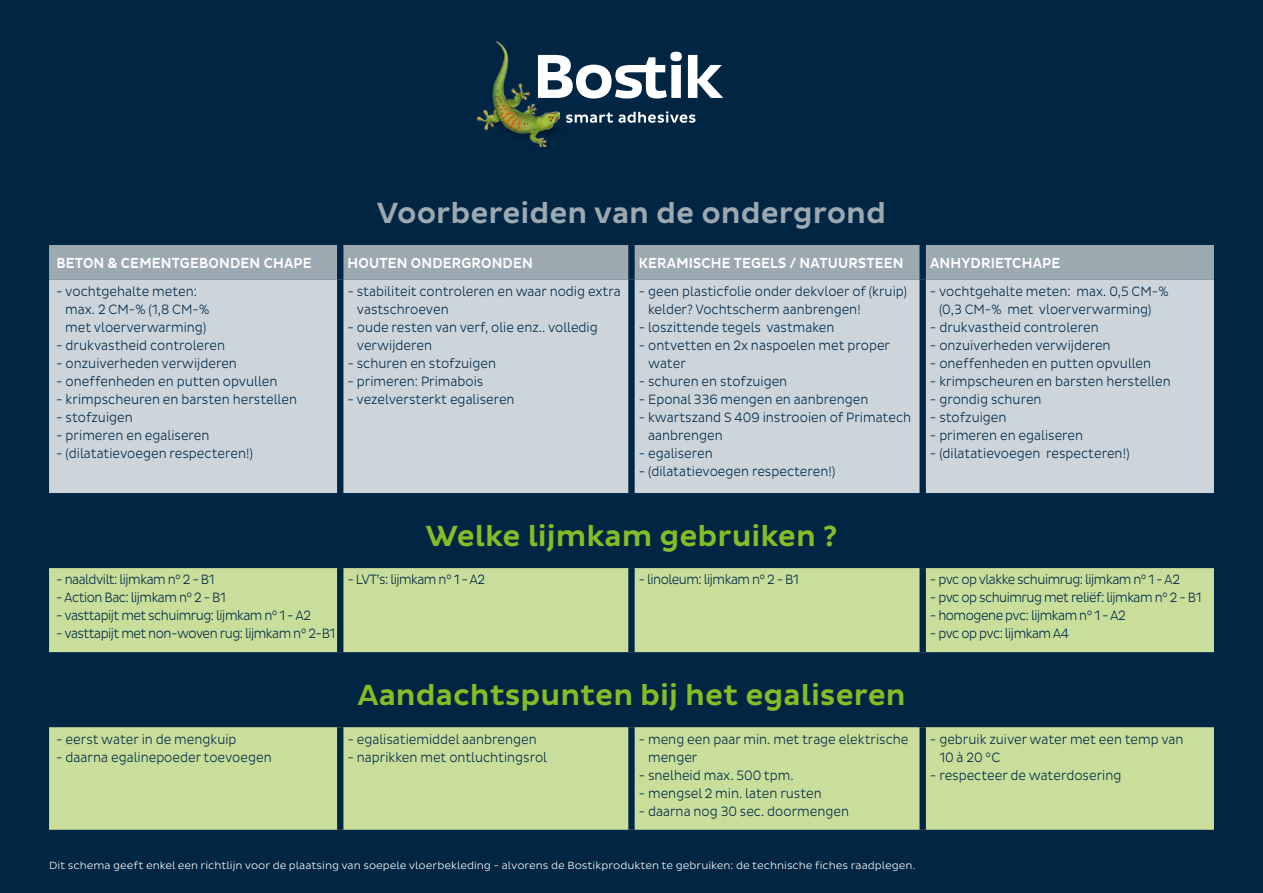
<style>
.page{position:relative;width:1263px;height:893px;background:#002644}
.page>*{position:absolute;margin:0;border:0;box-sizing:border-box;transform-origin:0 0}
.t1{font:500 29.7px "Bostik";color:#86bc25}
.t2{font:500 29.7px "Bostik";color:#9da9b1}
.t3{font:500 14.85px "Bostik";letter-spacing:.015em;color:#fff;scale:.88 1}
.t4{font:300 13.8px/18px "Bostik";color:#002644;scale:.88 1}
.t5{font:300 13.8px "Bostik";letter-spacing:-.04em;color:#002644;scale:.88 1}
.t6{font:300 10.65px "Bostik";color:#fff}
</style>
<div class="page">
<img style="left:477px;top:42px;width:83px;height:104px">
<svg style="left:566px;top:111px;width:129px;height:12px"></svg>
<svg style="left:538px;top:52px;width:185px;height:47px"></svg>
<div style="left:49px;top:245px;width:1165px;height:34px;background:#9da9b1"></div>
<div style="left:49px;top:279px;width:1165px;height:214px;background:#cdd5da"></div>
<div style="left:337px;top:245px;width:6px;height:34px;background:#002644"></div>
<div style="left:628px;top:245px;width:7px;height:34px;background:#002644"></div>
<div style="left:919px;top:245px;width:7px;height:34px;background:#002644"></div>
<div style="left:337px;top:279px;width:6px;height:214px;background:#002644"></div>
<div style="left:628px;top:279px;width:7px;height:214px;background:#002644"></div>
<div style="left:919px;top:279px;width:7px;height:214px;background:#002644"></div>
<div style="left:49px;top:568px;width:1165px;height:84px;background:#c9de9b"></div>
<div style="left:337px;top:568px;width:6px;height:84px;background:#002644"></div>
<div style="left:628px;top:568px;width:7px;height:84px;background:#002644"></div>
<div style="left:919px;top:568px;width:7px;height:84px;background:#002644"></div>
<div style="left:49px;top:727px;width:1165px;height:103px;background:#c9de9b"></div>
<div style="left:337px;top:727px;width:6px;height:103px;background:#002644"></div>
<div style="left:628px;top:727px;width:7px;height:103px;background:#002644"></div>
<div style="left:919px;top:727px;width:7px;height:103px;background:#002644"></div>
<h1 class="t2" style="left:377px;top:196px;width:511px">Voorbereiden van de ondergrond</h1>
<p class="t3" style="left:56px;top:255px;width:292px">BETON &amp; CEMENTGEBONDEN CHAPE</p>
<p class="t3" style="left:348px;top:255px;width:212px">HOUTEN ONDERGRONDEN</p>
<p class="t3" style="left:639px;top:255px;width:303px">KERAMISCHE TEGELS / NATUURSTEEN</p>
<p class="t3" style="left:930px;top:255px;width:150px">ANHYDRIETCHAPE</p>
<p class="t4" style="left:65px;top:282px;width:165px;text-indent:-9px">- vochtgehalte meten: max. 2 CM-% (1,8 CM-% met vloerverwarming)</p>
<p class="t4" style="left:56px;top:336px;width:193px">- drukvastheid controleren</p>
<p class="t4" style="left:56px;top:354px;width:207px">- onzuiverheden verwijderen</p>
<p class="t4" style="left:56px;top:372px;width:253px">- oneffenheden en putten opvullen</p>
<p class="t4" style="left:56px;top:390px;width:275px">- krimpscheuren en barsten herstellen</p>
<p class="t4" style="left:56px;top:408px;width:89px">- stofzuigen</p>
<p class="t4" style="left:56px;top:426px;width:176px">- primeren en egaliseren</p>
<p class="t4" style="left:56px;top:444px;width:225px">- (dilatatievoegen respecteren!)</p>
<p class="t4" style="left:648px;top:282px;width:296px;text-indent:-9px">- geen plasticfolie onder dekvloer of (kruip) kelder? Vochtscherm aanbrengen!</p>
<p class="t4" style="left:639px;top:318px;width:224px">- loszittende tegels vastmaken</p>
<p class="t4" style="left:648px;top:336px;width:277px;text-indent:-9px">- ontvetten en 2x naspoelen met proper water</p>
<p class="t4" style="left:639px;top:372px;width:170px">- schuren en stofzuigen</p>
<p class="t4" style="left:639px;top:390px;width:263px">- Eponal 336 mengen en aanbrengen</p>
<p class="t4" style="left:648px;top:408px;width:300px;text-indent:-9px">- kwartszand S 409 instrooien of Primatech aanbrengen</p>
<p class="t4" style="left:639px;top:444px;width:86px">- egaliseren</p>
<p class="t4" style="left:639px;top:462px;width:225px">- (dilatatievoegen respecteren!)</p>
<p class="t4" style="left:357px;top:282px;width:301px;text-indent:-9px">- stabiliteit controleren en waar nodig extra vastschroeven</p>
<p class="t4" style="left:357px;top:318px;width:275px;text-indent:-9px">- oude resten van verf, olie enz.. volledig verwijderen</p>
<p class="t4" style="left:347px;top:354px;width:170px">- schuren en stofzuigen</p>
<p class="t4" style="left:347px;top:372px;width:156px">- primeren: Primabois</p>
<p class="t4" style="left:347px;top:390px;width:191px">- vezelversterkt egaliseren</p>
<p class="t4" style="left:930px;top:282px;width:273px;text-align:center">- vochtgehalte meten: max. 0,5 CM-% (0,3 CM-% met vloerverwarming)</p>
<p class="t4" style="left:930px;top:318px;width:193px">- drukvastheid controleren</p>
<p class="t4" style="left:930px;top:336px;width:207px">- onzuiverheden verwijderen</p>
<p class="t4" style="left:930px;top:354px;width:253px">- oneffenheden en putten opvullen</p>
<p class="t4" style="left:930px;top:372px;width:275px">- krimpscheuren en barsten herstellen</p>
<p class="t4" style="left:930px;top:390px;width:128px">- grondig schuren</p>
<p class="t4" style="left:930px;top:408px;width:89px">- stofzuigen</p>
<p class="t4" style="left:930px;top:426px;width:176px">- primeren en egaliseren</p>
<p class="t4" style="left:930px;top:444px;width:228px">- (dilatatievoegen respecteren!)</p>
<p class="t5" style="left:56px;top:572px;width:181px">- naaldvilt: lijmkam n° 2 - B1</p>
<p class="t5" style="left:56px;top:590px;width:194px">- Action Bac: lijmkam n° 2 - B1</p>
<p class="t5" style="left:56px;top:608px;width:291px">- vasttapijt met schuimrug: lijmkam n° 1 - A2</p>
<p class="t5" style="left:56px;top:626px;width:319px">- vasttapijt met non-woven rug: lijmkam n° 2-B1</p>
<h1 class="t1" style="left:425px;top:519px;width:413px">Welke lijmkam gebruiken ?</h1>
<p class="t5" style="left:347px;top:572px;width:158px">- LVT’s: lijmkam n° 1 - A2</p>
<p class="t5" style="left:639px;top:572px;width:183px">- linoleum: lijmkam n° 2 - B1</p>
<p class="t5" style="left:930px;top:572px;width:286px">- pvc op vlakke schuimrug: lijmkam n° 1 - A2</p>
<p class="t5" style="left:930px;top:590px;width:310px">- pvc op schuimrug met reliëf: lijmkam n° 2 - B1</p>
<p class="t5" style="left:930px;top:608px;width:224px">- homogene pvc: lijmkam n° 1 - A2</p>
<p class="t5" style="left:930px;top:626px;width:160px">- pvc op pvc: lijmkam A4</p>
<p class="t4" style="left:56px;top:730px;width:206px">- eerst water in de mengkuip</p>
<p class="t4" style="left:56px;top:748px;width:246px">- daarna egalinepoeder toevoegen</p>
<h1 class="t1" style="left:357px;top:678px;width:550px">Aandachtspunten bij het egaliseren</h1>
<p class="t4" style="left:347px;top:730px;width:217px">- egalisatiemiddel aanbrengen</p>
<p class="t4" style="left:347px;top:748px;width:228px">- naprikken met ontluchtingsrol</p>
<p class="t4" style="left:648px;top:730px;width:297px;text-indent:-9px">- meng een paar min. met trage elektrische menger</p>
<p class="t4" style="left:639px;top:766px;width:178px">- snelheid max. 500 tpm.</p>
<p class="t4" style="left:639px;top:784px;width:210px">- mengsel 2 min. laten rusten</p>
<p class="t4" style="left:639px;top:802px;width:241px">- daarna nog 30 sec. doormengen</p>
<p class="t4" style="left:939px;top:730px;width:279px;text-indent:-9px">- gebruik zuiver water met een temp van<br>10 à 20 °C</p>
<p class="t4" style="left:930px;top:766px;width:219px">- respecteer de waterdosering</p>
<p class="t6" style="left:49px;top:860px;width:868px">Dit schema geeft enkel een richtlijn voor de plaatsing van soepele vloerbekleding - alvorens de Bostikprodukten te gebruiken: de technische fiches raadplegen.</p>
</div>
